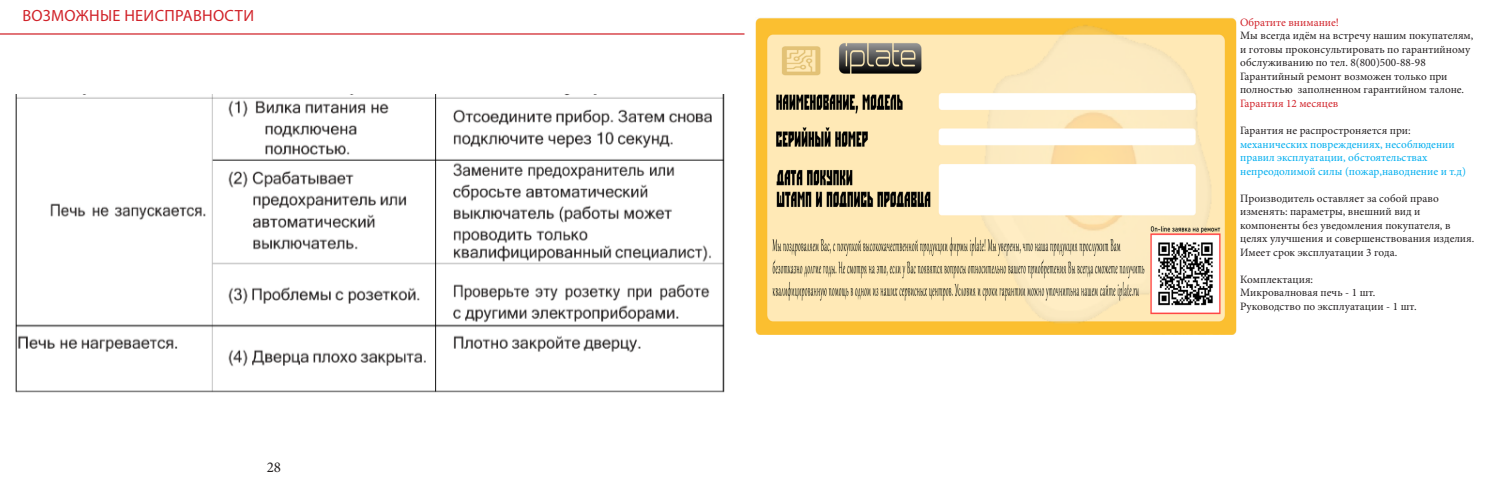
<style>
.page{position:relative;width:1489px;height:497px;background:#fff}
.page>*{position:absolute;margin:0;border:0;box-sizing:border-box;transform-origin:0 0}
.t1{font:16.25px "Myriad Pro";letter-spacing:.02em;color:#d1232a}
.t2{font:15px "Minion Pro";color:#231f20}
.t3{font:11.25px/13.5px "Minion Pro";color:#231f20}
.t4{font:11.25px/13.5px "Minion Pro";color:#00aeef}
.t5{font:11.25px "Minion Pro";color:#d1232a}
.s1{color:#231f20}
</style>
<div class="page">
<hr style="left:0;top:33px;width:744px;height:2px;background:#d1232a">
<img style="left:15px;top:94px;width:710px;height:299px">
<img style="left:755px;top:18px;width:481px;height:317px">
<p class="t1" style="left:23px;top:5px;width:233px">ВОЗМОЖНЫЕ НЕИСПРАВНОСТИ</p>
<h2 class="t2" style="left:267px;top:456px;width:16px">28</h2>
<p class="t5" style="left:1240px;top:15px;width:100px">Обратите внимание!</p>
<p class="t3" style="left:1240px;top:29px;width:235px">Мы всегда идём на встречу нашим покупателям, и готовы проконсультировать по гарантийному обслуживанию по тел. 8(800)500-88-98</p>
<p class="t3" style="left:1240px;top:70px;width:225px">Гарантийный ремонт возможен только при полностью заполненном гарантийном талоне.</p>
<p class="t5" style="left:1240px;top:96px;width:100px">Гарантия 12 месяцев</p>
<p class="t4" style="left:1240px;top:124px;width:227px"><span class="s1">Гарантия не распростроняется при: </span>механических повреждениях, несоблюдении правил эксплуатации, обстоятельствах непреодолимой силы (пожар,наводнение и т.д)</p>
<p class="t3" style="left:1240px;top:191px;width:236px">Производитель оставляет за собой право изменять: параметры, внешний вид и компоненты без уведомления покупателя, в целях улучшения и совершенствования изделия.</p>
<p class="t3" style="left:1240px;top:245px;width:158px">Имеет срок эксплуатации 3 года.</p>
<p class="t3" style="left:1240px;top:272px;width:75px">Комплектация:</p>
<p class="t3" style="left:1240px;top:286px;width:178px">Микровалновая печь - 1 шт.<br>Руководство по эксплуатации - 1 шт.</p>
</div>
